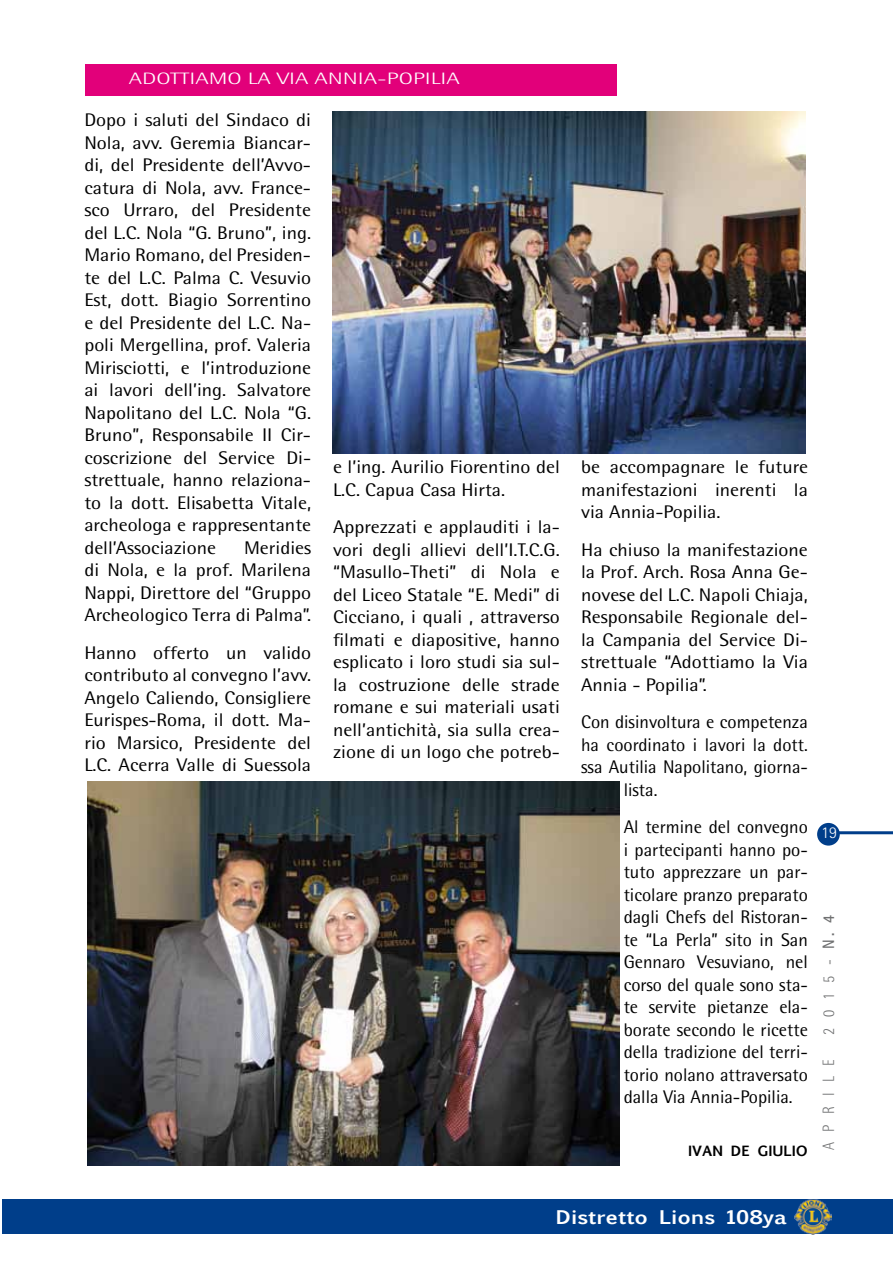
<style>
.page{position:relative;width:893px;height:1263px;background:#fff}
.page>*{position:absolute;margin:0;border:0;box-sizing:border-box;transform-origin:0 0}
.t1{font:18.3px/22.5px "Rotis Semi Sans";color:#000;text-align:justify;scale:1.09 1}
.t2{font:18.3px/22.5px "Rotis Semi Sans";color:#000;text-align:justify}
.t3{font:700 18px "Euphemia UCAS";color:#fff;scale:1.18 1}
.t4{font:300 16.5px "Rotis Semi Sans";color:#fff;scale:1.5 1}
.t5{font:300 16.5px "Rotis Semi Sans";letter-spacing:.7em;color:#707172;scale:.9 1}
.t6{font:300 16.5px "Rotis Sans Serif";color:#fff}
.t7{font:700 13.5px "Euphemia UCAS";color:#000;scale:1.09 1}
.s1{font-weight:700}
</style>
<div class="page">
<div style="left:85px;top:64px;width:532px;height:32px;background:#e2007a"></div>
<div style="left:817px;top:823px;width:23px;height:23px;background:#003e8a;border-radius:50%"></div>
<hr style="left:838px;top:831px;width:55px;height:3px;background:#003e8a">
<div style="left:2px;top:1199px;width:891px;height:34px;background:#003e8a"></div>
<img style="left:795px;top:1199px;width:36px;height:35px">
<img style="left:332px;top:111px;width:474px;height:342px">
<img style="left:88px;top:781px;width:531px;height:384px">
<p class="t4" style="left:129px;top:69px;width:9px">ADOTTIA</p>
<p class="t4" style="left:209px;top:69px;width:54px">MOLA VIA</p>
<p class="t4" style="left:314px;top:69px;width:10px">ANNIA</p>
<p class="t4" style="left:377px;top:69px;width:15px">-POPILIA</p>
<p class="t1" style="left:84px;top:108px;width:210px">Dopo i saluti del Sindaco di Nola, avv. Geremia Biancar&shy;di, del Presidente dell’Avvo&shy;catura di N ola, avv. France&shy;sco Urraro, del Presidente del L.C. Nola “G. Bruno”, ing.<br>Mario Romano, del Presiden&shy;te del L.C. Palma C. Vesuvio Est, dott. Biagio Sorrentino e del Presidente del L.C. Na&shy;poli Mergellina, prof. Valeria Mirisciotti, e l’introduzione ai lavori dell’ing. Salvatore Napolitano del L.C. Nola “G.<br>Bruno”, Responsabile II Cir&shy;coscrizione del Service Di&shy;strettuale, hanno relaziona&shy;to la dott. Elisabetta Vitale, archeologa e rappresentante dell’Associazione</p>
<p class="t1" style="left:84px;top:536px;width:210px;text-indent:160px">Meridies di Nola, e la prof. Marilena Nappi, Direttore del “Gruppo Archeologico Terra di Palma”.</p>
<p class="t1" style="left:84px;top:641px;width:210px">Hanno offerto un valido contributo al convegno l’avv.<br>Angelo Caliendo, Consigliere Eurispes-Roma, il dott. Ma&shy;rio Marsico, Presidente del L.C. Acerra Valle di Suessola</p>
<p class="t1" style="left:333px;top:456px;width:210px">e l’ing. Aurilio Fiorentino del<br>L.C. Capua Casa Hirta.</p>
<p class="t1" style="left:333px;top:516px;width:210px">Apprezzati e applauditi i la&shy;vori degli allievi dell’I.T.C.G. “Masullo-Theti” di Nola e del Liceo Statale “E. Medi” di Cicciano, i quali , attraverso filmati e diapositive, hanno esplicato i loro studi sia sul&shy;la costruzione delle strade romane e sui materiali usati nell’antichità, sia sulla crea&shy;zione di un logo che potreb-</p>
<p class="t1" style="left:581px;top:456px;width:210px">be accompagnare le future manifestazioni inerenti la via Annia-Popilia.</p>
<p class="t1" style="left:581px;top:538px;width:210px">Ha chiuso la manifestazione la Prof. Arch. Rosa Anna Ge&shy;novese del L.C. Napoli Chiaja, Responsabile Regionale del&shy;la Campania del Service Di&shy;strettuale “Adottiamo la Via Annia - Popilia”.</p>
<p class="t2" style="left:581px;top:711px;width:228px">Con disinvoltura e competenza</p>
<p class="t2" style="left:581px;top:733px;width:228px">ha coordinato i lavori la dott.</p>
<p class="t2" style="left:581px;top:756px;width:228px">ssa Autilia Napolitano, giorna-</p>
<p class="t2" style="left:624px;top:778px;width:35px">lista.</p>
<p class="t2" style="left:624px;top:816px;width:186px">Al termine del convegno i partecipanti hanno po&shy;tuto apprezzare un par&shy;ticolare pranzo preparato dagli Chefs del Ristoran&shy;te “La Perla” sito in San Gennaro Vesuviano, nel corso del quale sono sta&shy;te servite pietanze ela&shy;borate secondo le ricette della tradizione del terri&shy;torio nolano attraversato dalla Via Annia-Popilia.</p>
<p class="t7" style="left:688px;top:1141px;width:103px">IVAN DE GIU LIO</p>
<p class="t6" style="left:821px;top:823px;width:17px">19</p>
<p class="t5" style="left:819px;top:1035px;width:135px;rotate:-90deg">2015-<span class="s1">N. 4</span></p>
<p class="t5" style="left:819px;top:1150px;width:103px;rotate:-90deg">APRILE</p>
<p class="t3" style="left:556px;top:1204px;width:197px">Distretto Lions 108ya</p>
</div>
